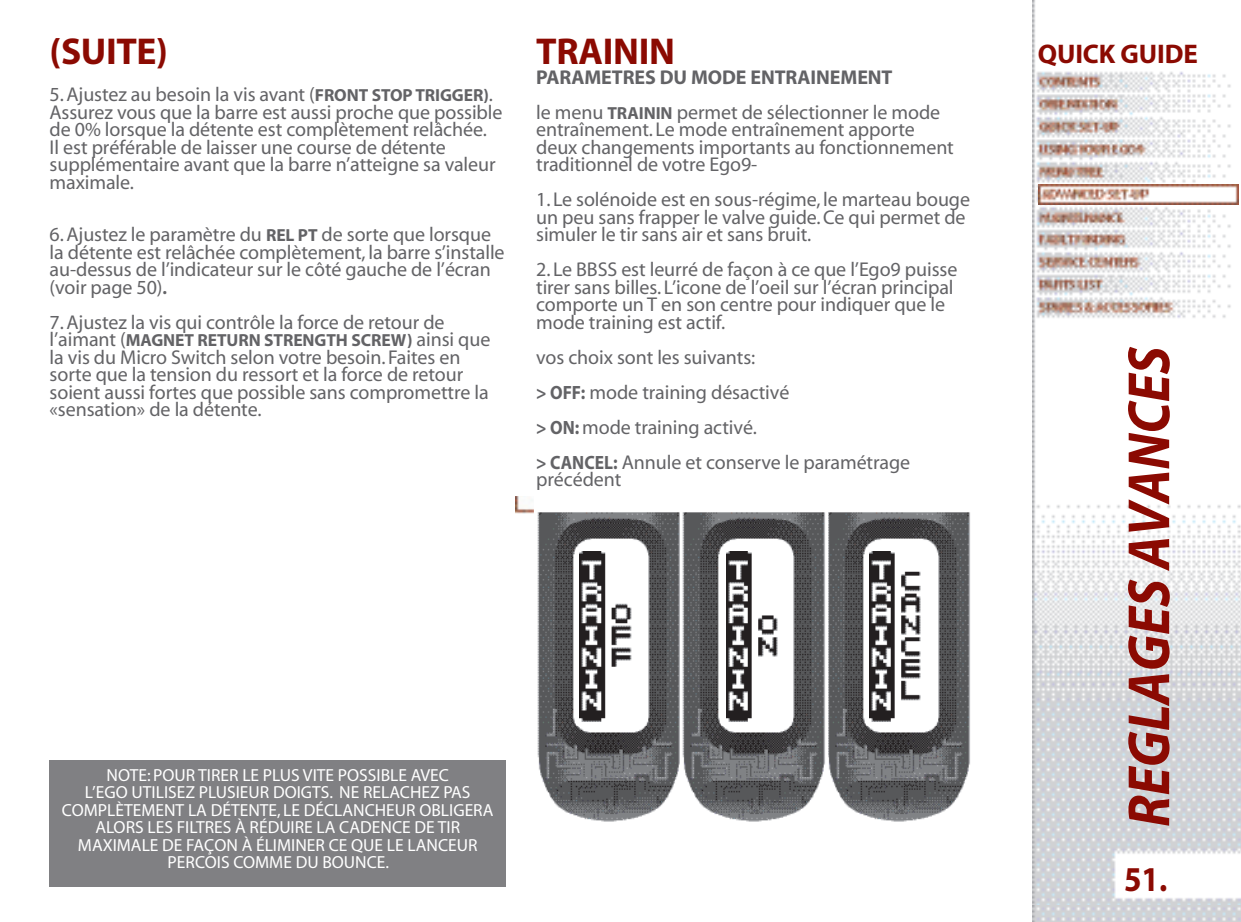
<style>
.page{position:relative;width:1241px;height:922px;background:#fff}
.page>*{position:absolute;margin:0;border:0;box-sizing:border-box;transform-origin:0 0}
.t1{font:italic 700 60px "Myriad";color:#8b0a02;scale:.9 1}
.t2{font:700 37.5px "Myriad";color:#8b0a02}
.t3{font:700 35px "Myriad";color:#8b0a02;scale:.9 1}
.t4{font:700 27px "Myriad";letter-spacing:-.005em;color:#8b0a02}
.t5{font:20px/17.5px "Myriad";letter-spacing:-.005em;color:#636366}
.t6{font:700 20px "Myriad";color:#636366}
.t7{font:17.5px/17.5px "Myriad";color:#fff;text-align:center}
.t8{font:700 17.5px "Myriad";letter-spacing:-.005em;color:#636366}
.s1{font-weight:700;font-size:17.5px}
.s2{font-weight:400;font-size:20px}
.s3{font-weight:700}
.s4{font-weight:700;font-size:19.25px}
</style>
<div class="page">
<img style="left:537px;top:512px;width:143px;height:309px">
<img style="left:682px;top:512px;width:143px;height:309px">
<img style="left:828px;top:512px;width:142px;height:309px">
<img style="left:579px;top:551px;width:62px;height:170px">
<img style="left:726px;top:551px;width:61px;height:170px">
<img style="left:869px;top:551px;width:61px;height:170px">
<div style="left:50px;top:760px;width:456px;height:126px;background:#808083"></div>
<img style="left:516px;top:496px;width:17px;height:17px">
<img style="left:1032px;top:0;width:208px;height:921px">
<img style="left:1037px;top:184px;width:200px;height:20px">
<h2 class="t2" style="left:50px;top:32px;width:120px">(SU ITE)</h2>
<p class="t5" style="left:50px;top:86px;width:454px">5. Ajustez au besoin la vis avant (<span class="s1">FRONT STOP TRIGGER)</span>.<br>Assurez vous que la barre est aussi proche que possible de 0% lorsque la détente est complètement relâchée.<br>I l est préférable de laisser une course de détente supplémentaire avant que la barre n’atteigne sa valeur maximale.</p>
<p class="t5" style="left:50px;top:226px;width:456px">6. Ajustez le paramètre du <span class="s1">REL PT</span> de sorte que lorsque la détente est relâchée complètement, la barre s’installe au-dessus de l’indicateur sur le côté gauche de l’écran (voir page 50)<span class="s1">.</span></p>
<p class="t5" style="left:50px;top:314px;width:396px">7. Ajustez la vis qui contrôle la force de retour de</p>
<p class="t8" style="left:50px;top:331px;width:442px"><span class="s2">l’aimant (</span>MAGNET RETURN STRENGTH SCREW) <span class="s2">ainsi que</span></p>
<p class="t5" style="left:50px;top:349px;width:440px">la vis du Micro Switch selon votre besoin. Faites en sorte que la tension du ressort et la force de retour soient aussi fortes que possible sans compromettre la «sensation» de la détente.</p>
<h2 class="t2" style="left:536px;top:32px;width:135px">TRAININ</h2>
<p class="t6" style="left:536px;top:67px;width:13px">PARAMETRES</p>
<p class="t6" style="left:659px;top:67px;width:104px">DUMODEENTRA</p>
<p class="t5" style="left:536px;top:60px;width:405px;line-height:35px;text-indent:274px"><span class="s3">INEMENT<br></span>le menu <span class="s1">TRAININ</span> permet de sélectionner le mode</p>
<p class="t5" style="left:536px;top:121px;width:419px">entraînement. Le mode entraînement apporte deux changements importants au fonctionnement traditionnel de votre Ego9-</p>
<p class="t5" style="left:536px;top:191px;width:435px">1. Le solénoide est en sous-régime, le marteau bouge un peu sans frapper le valve guide. Ce qui permet de simuler le tir sans air et sans bruit.</p>
<p class="t5" style="left:536px;top:261px;width:422px">2. Le BBSS est leurré de façon à ce que l’Ego9 puisse tirer sans billes. L’icone de l’oeil sur l’écran principal comporte un T en son centre pour indiquer que le mode training est actif.</p>
<p class="t5" style="left:536px;top:340px;width:375px;line-height:35px">vos choix sont les suivants:<br><span class="s4">&gt; OFF:</span> mode training désactivé<br><span class="s4">&gt; ON:</span> mode training activé.<br><span class="s4">&gt; CANCEL:</span> Annule et conserve le paramétrage</p>
<p class="t5" style="left:536px;top:471px;width:87px">précédent</p>
<p class="t7" style="left:62px;top:766px;width:433px">note: Pour tirer le plus vite possible avec<br>l’Ego utilisez plusieur doigts. Ne relachez pas complètement la détente, le déclancheur obligera alors les filtres à réduire la cadence de tir maximale de façon à éliminer ce que le lanceur percois comme du bounce.</p>
<h3 class="t4" style="left:1037px;top:40px;width:161px">QUICK GUIDE</h3>
<h1 class="t1" style="left:1117px;top:826px;width:535px;rotate:-90deg">REGLAGES AVANCES</h1>
<h3 class="t3" style="left:1123px;top:861px;width:49px">51.</h3>
</div>
